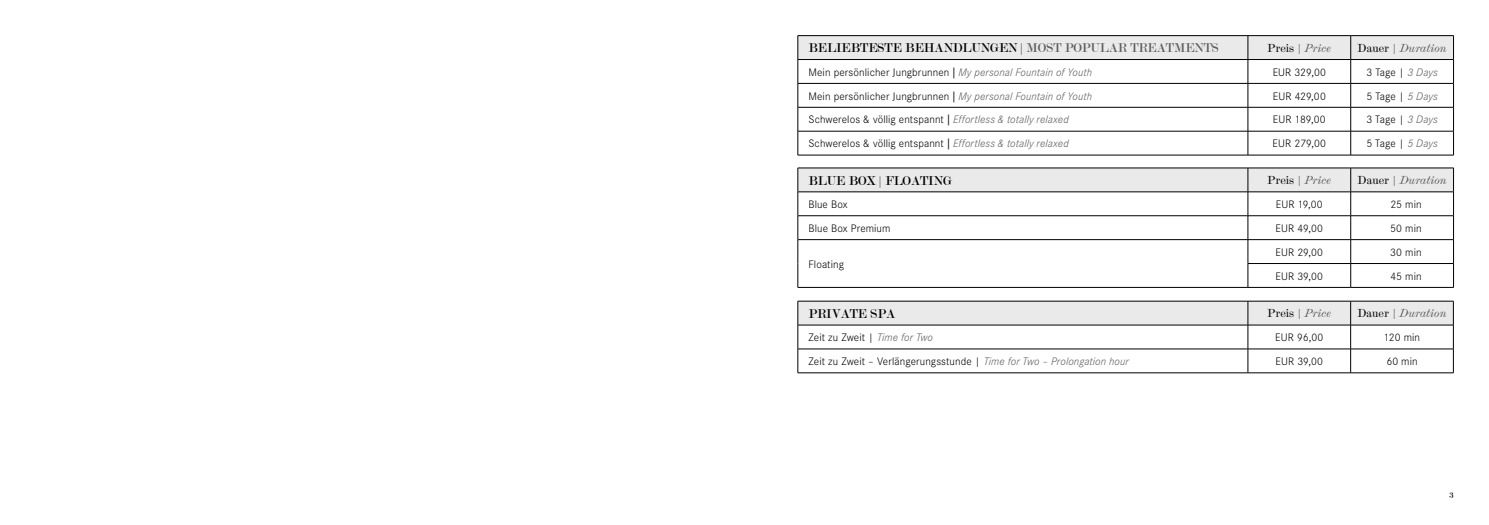
<style>
.page{position:relative;width:1489px;height:525px;background:#fff}
.page>*{position:absolute;margin:0;border:0;box-sizing:border-box;transform-origin:0 0}
.t1{font:13.75px "Modern";letter-spacing:.01em;color:#000;scale:.95 1}
.t2{font:300 11.25px "Corporate S";letter-spacing:.01em;color:#000}
.t3{font:italic 11.25px "Scotch Modern";color:#5c5c5b}
.t4{font:11.25px "Scotch Modern";color:#000}
.t5{font:8.75px "Modern";color:#000}
.s1{color:#5c5c5b}
.s2{font-style:italic;color:#5c5c5b}
.s3{font-style:normal;color:#000}
.s4{font-weight:400}
</style>
<div class="page">
<svg style="left:797px;top:168px;width:657px;height:119px"></svg>
<hr style="left:797px;top:287px;width:450px;height:1px;background:#000">
<hr style="left:1247px;top:287px;width:103px;height:1px;background:#000">
<hr style="left:1350px;top:287px;width:103px;height:1px;background:#000">
<hr style="left:797px;top:35px;width:450px;height:1px;background:#000">
<hr style="left:1247px;top:35px;width:103px;height:1px;background:#000">
<hr style="left:1350px;top:35px;width:103px;height:1px;background:#000">
<svg style="left:797px;top:36px;width:657px;height:119px"></svg>
<hr style="left:797px;top:155px;width:450px;height:1px;background:#000">
<hr style="left:1247px;top:155px;width:103px;height:1px;background:#000">
<hr style="left:1350px;top:155px;width:103px;height:1px;background:#000">
<svg style="left:797px;top:301px;width:656px;height:71px"></svg>
<hr style="left:797px;top:372px;width:450px;height:1px;background:#000">
<hr style="left:1247px;top:372px;width:103px;height:1px;background:#000">
<hr style="left:1350px;top:372px;width:103px;height:1px;background:#000">
<p class="t1" style="left:808px;top:41px;width:433px">BELIEBTESTE BEHANDLUNGEN | <span class="s1">MOST POPULAR TREATMENTS</span></p>
<p class="t4" style="left:1267px;top:41px;width:65px">Preis | <span class="s2">Price</span></p>
<p class="t3" style="left:1357px;top:41px;width:91px"><span class="s3">Dauer |</span> Duration</p>
<p class="t2" style="left:808px;top:66px;width:285px">Mein persönlicher Jungbrunnen <span class="s4">|</span> <span class="s2">My personal Fountain of Youth</span></p>
<p class="t2" style="left:1272px;top:66px;width:55px">EUR 329,00</p>
<p class="t2" style="left:1366px;top:66px;width:73px">3 Tage | <span class="s2">3 Days</span></p>
<p class="t2" style="left:808px;top:89px;width:285px">Mein persönlicher Jungbrunnen <span class="s4">|</span> <span class="s2">My personal Fountain of Youth</span></p>
<p class="t2" style="left:1272px;top:89px;width:55px">EUR 429,00</p>
<p class="t2" style="left:1366px;top:89px;width:73px">5 Tage | <span class="s2">5 Days</span></p>
<p class="t2" style="left:808px;top:113px;width:262px">Schwerelos &amp; völlig entspannt <span class="s4">|</span> <span class="s2">Effortless &amp; totally relaxed</span></p>
<p class="t2" style="left:1272px;top:113px;width:54px">EUR 189,00</p>
<p class="t2" style="left:1366px;top:113px;width:73px">3 Tage | <span class="s2">3 Days</span></p>
<p class="t2" style="left:808px;top:137px;width:262px">Schwerelos &amp; völlig entspannt <span class="s4">|</span> <span class="s2">Effortless &amp; totally relaxed</span></p>
<p class="t2" style="left:1272px;top:137px;width:55px">EUR 279,00</p>
<p class="t2" style="left:1366px;top:137px;width:73px">5 Tage | <span class="s2">5 Days</span></p>
<p class="t1" style="left:808px;top:174px;width:152px">BLUE BOX | FLOATING</p>
<p class="t4" style="left:1267px;top:173px;width:65px">Preis | <span class="s2">Price</span></p>
<p class="t3" style="left:1357px;top:173px;width:91px"><span class="s3">Dauer |</span> Duration</p>
<p class="t2" style="left:808px;top:198px;width:41px">Blue Box</p>
<p class="t2" style="left:1275px;top:198px;width:48px">EUR 19,00</p>
<p class="t2" style="left:1390px;top:198px;width:32px">25 min</p>
<p class="t2" style="left:808px;top:222px;width:83px">Blue Box Premium</p>
<p class="t2" style="left:1275px;top:222px;width:49px">EUR 49,00</p>
<p class="t2" style="left:1390px;top:222px;width:33px">50 min</p>
<p class="t2" style="left:808px;top:257px;width:37px">Floating</p>
<p class="t2" style="left:1275px;top:245px;width:49px">EUR 29,00</p>
<p class="t2" style="left:1390px;top:245px;width:33px">30 min</p>
<p class="t2" style="left:1275px;top:269px;width:49px">EUR 39,00</p>
<p class="t2" style="left:1390px;top:269px;width:33px">45 min</p>
<p class="t1" style="left:808px;top:307px;width:93px">PRIVATE SPA</p>
<p class="t4" style="left:1267px;top:306px;width:65px">Preis | <span class="s2">Price</span></p>
<p class="t3" style="left:1357px;top:306px;width:91px"><span class="s3">Dauer |</span> Duration</p>
<p class="t2" style="left:808px;top:331px;width:126px">Zeit zu Zweit | <span class="s2">Time for Two</span></p>
<p class="t2" style="left:1275px;top:331px;width:50px">EUR 96,00</p>
<p class="t2" style="left:1383px;top:331px;width:38px">120 min</p>
<p class="t2" style="left:808px;top:355px;width:322px">Zeit zu Zweit – Verlängerungsstunde | <span class="s2">Time for Two – Prolongation hour</span></p>
<p class="t2" style="left:1275px;top:355px;width:49px">EUR 39,00</p>
<p class="t2" style="left:1386px;top:355px;width:33px">60 min</p>
<p class="t5" style="left:1449px;top:490px;width:5px">3</p>
</div>
